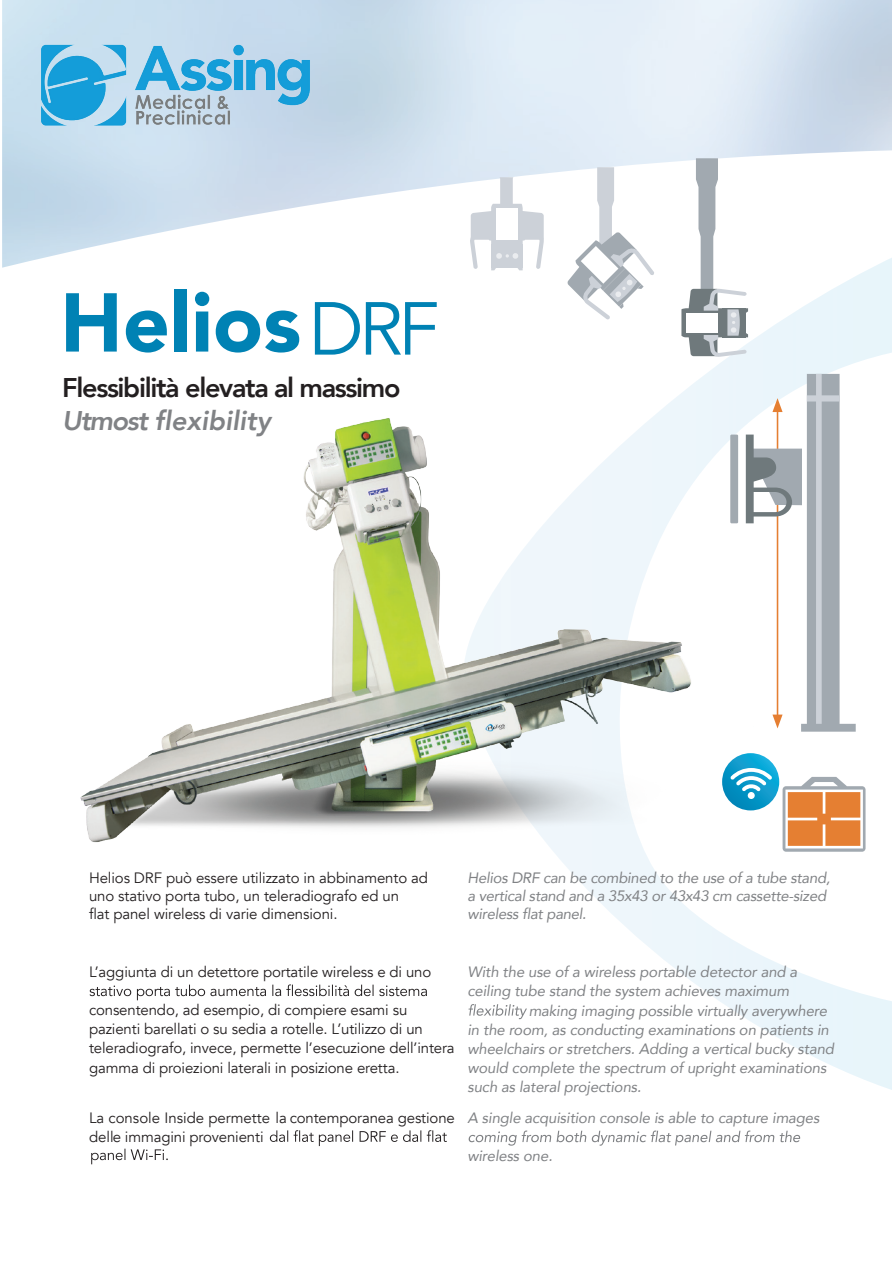
<style>
.page{position:relative;width:893px;height:1263px;background:#fff}
.page>*{position:absolute;margin:0;border:0;box-sizing:border-box;transform-origin:0 0}
.t1{font:900 82.35px "Avenir";color:#0082b4}
.t2{font:800 27px "Avenir";letter-spacing:-.05em;color:#231f20}
.t3{font:italic 800 27px "Avenir";color:#808285}
.t4{font:italic 15px/19.2px "Avenir";letter-spacing:-.01em;color:#808285}
.t5{font:15px/19.2px "Avenir";letter-spacing:-.01em;color:#231f20}
.s1{font-weight:400;font-size:74.1px}
</style>
<div class="page">
<svg style="left:491px;top:268px;width:400px;height:822px"></svg>
<svg style="left:722px;top:753px;width:57px;height:57px"></svg>
<svg style="left:89px;top:984px;width:338px;height:16px"></svg>
<svg style="left:91px;top:1130px;width:356px;height:34px"></svg>
<svg style="left:468px;top:1004px;width:59px;height:15px"></svg>
<svg style="left:469px;top:1130px;width:331px;height:16px"></svg>
<img style="left:80px;top:408px;width:692px;height:504px">
<svg style="left:783px;top:777px;width:82px;height:75px"></svg>
<img style="left:36px;top:0;width:278px;height:174px">
<svg style="left:469px;top:177px;width:75px;height:93px"></svg>
<svg style="left:567px;top:151px;width:99px;height:169px"></svg>
<svg style="left:681px;top:158px;width:67px;height:199px"></svg>
<div style="left:730px;top:435px;width:8px;height:88px;background:#a1a9b0"></div>
<svg style="left:746px;top:374px;width:110px;height:358px"></svg>
<h1 class="t1" style="left:60px;top:252px;width:380px">Helios<span class="s1">DRF</span></h1>
<h2 class="t2" style="left:62px;top:366px;width:340px">Flessibilità elevata al massimo</h2>
<h2 class="t3" style="left:62px;top:404px;width:210px">Utmost flexibility</h2>
<p class="t5" style="left:89px;top:869px;width:340px;line-height:18px">Helios DRF può essere utilizzato in abbinamento ad uno stativo porta tubo, un teleradiografo ed un<br>flat panel wireless di varie dimensioni.</p>
<p class="t4" style="left:468px;top:869px;width:364px;line-height:18px">Helios DRF can be combined to the use of a tube stand, a vertical stand and a 35x43 or 43x43 cm cassette-sized wireless flat panel.</p>
<p class="t5" style="left:89px;top:962px;width:344px">L’aggiunta di un detettore portatile wireless e di uno</p>
<p class="t5" style="left:89px;top:1001px;width:367px">consentendo, ad esempio, di compiere esami su pazienti barellati o su sedia a rotelle. L’utilizzo di un teleradiografo, invece, permette l’esecuzione dell’intera gamma di proiezioni laterali in posizione eretta.</p>
<p class="t5" style="left:89px;top:1108px;width:367px">La console Inside permette la contemporanea gestione delle immagini provenienti</p>
<p class="t4" style="left:467px;top:962px;width:331px">With the use of a wireless portable detector and a ceiling tube stand the system achieves maximum</p>
<p class="t4" style="left:467px;top:1020px;width:368px">in the room, as conducting examinations on patients in wheelchairs or stretchers. Adding a vertical bucky stand would complete the spectrum of upright examinations such as lateral projections.</p>
<p class="t4" style="left:467px;top:1108px;width:354px">A single acquisition console is able to capture images</p>
<p class="t4" style="left:467px;top:1146px;width:86px">wireless one.</p>
<p class="t4" style="left:529px;top:1001px;width:300px">making imaging possible virtually averywhere</p>
</div>
